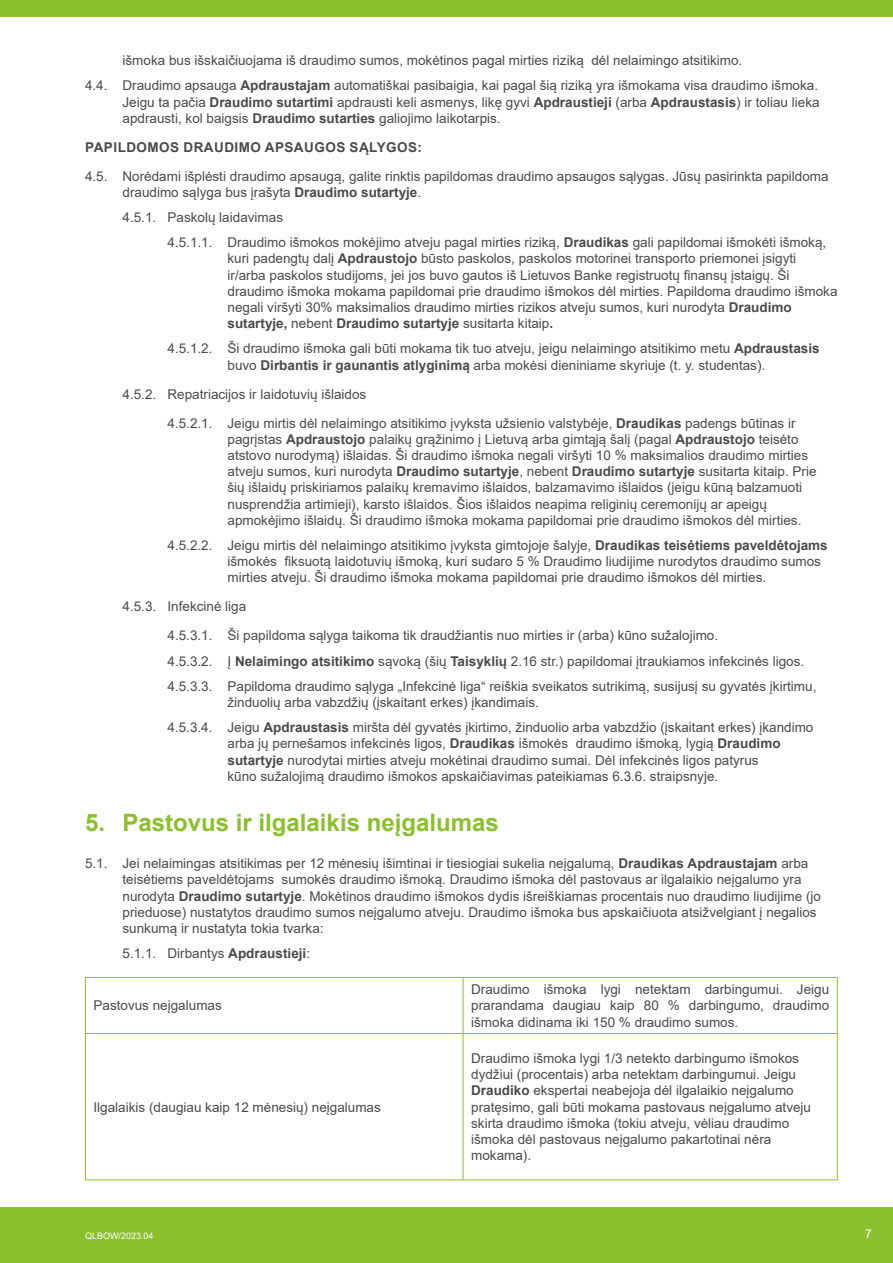
<style>
.page{position:relative;width:893px;height:1263px;background:#fff}
.page>*{position:absolute;margin:0;border:0;box-sizing:border-box;transform-origin:0 0}
.t1{font:700 24px "Arial";color:#8cbf2e}
.t2{font:13.5px/16.2px "Arial";color:#4a4a4a}
.t3{font:700 13.5px "Arial";letter-spacing:.035em;color:#4a4a4a}
.t4{font:12px "Arial";color:#fff}
.t5{font:9px "Arial";color:#fff}
.s1{font-weight:700}
</style>
<div class="page">
<div style="left:0;top:1208px;width:893px;height:55px;background:#8cbf2e"></div>
<div style="left:0;top:0;width:893px;height:17px;background:#8cbf2e"></div>
<hr style="left:85px;top:978px;width:1px;height:55px;background:#8cbf2e">
<hr style="left:85px;top:977px;width:378px;height:1px;background:#8cbf2e">
<hr style="left:463px;top:978px;width:1px;height:55px;background:#8cbf2e">
<hr style="left:463px;top:977px;width:375px;height:1px;background:#8cbf2e">
<hr style="left:837px;top:978px;width:1px;height:55px;background:#8cbf2e">
<hr style="left:85px;top:1034px;width:1px;height:145px;background:#8cbf2e">
<hr style="left:85px;top:1033px;width:378px;height:1px;background:#8cbf2e">
<hr style="left:85px;top:1179px;width:378px;height:1px;background:#8cbf2e">
<hr style="left:463px;top:1034px;width:1px;height:145px;background:#8cbf2e">
<hr style="left:463px;top:1033px;width:375px;height:1px;background:#8cbf2e">
<hr style="left:837px;top:1034px;width:1px;height:145px;background:#8cbf2e">
<hr style="left:463px;top:1179px;width:375px;height:1px;background:#8cbf2e">
<p class="t2" style="left:85px;top:48px;width:734px;line-height:25.2px;text-indent:38px">išmoka bus išskaičiuojama iš draudimo sumos, mokėtinos pagal mirties riziką dėl nelaimingo atsitikimo.<br>4.4. Draudimo apsauga <span class="s1">Apdraustajam</span> automatiškai pasibaigia, kai pagal šią riziką yra išmokama visa draudimo išmoka.</p>
<p class="t2" style="left:123px;top:94px;width:698px">Jeigu ta pačia <span class="s1">Draudimo sutartimi</span> apdrausti keli asmenys, likę gyvi <span class="s1">Apdraustieji</span> (arba <span class="s1">Apdraustasis</span>) ir toliau lieka apdrausti, kol baigsis <span class="s1">Draudimo sutarties</span> galiojimo laikotarpis.</p>
<p class="t3" style="left:85px;top:137px;width:338px">PAPILDOMOS DRAUDIMO APSAUGOS SĄLYGOS:</p>
<p class="t2" style="left:123px;top:168px;width:708px;text-indent:-38px">4.5. Norėdami išplėsti draudimo apsaugą, galite rinktis papildomas draudimo apsaugos sąlygas. Jūsų pasirinkta papildoma draudimo sąlyga bus įrašyta <span class="s1">Draudimo sutartyje</span>.</p>
<p class="t2" style="left:168px;top:205px;width:660px;line-height:25.2px;text-indent:-45px">4.5.1. Paskolų laidavimas<br>4.5.1.1. Draudimo išmokos mokėjimo atveju pagal mirties riziką, <span class="s1">Draudikas</span> gali papildomai išmokėti išmoką,</p>
<p class="t2" style="left:228px;top:251px;width:611px">kuri padengtų dalį <span class="s1">Apdraustojo</span> būsto paskolos, paskolos motorinei transporto priemonei įsigyti ir/arba paskolos studijoms, jei jos buvo gautos iš Lietuvos Banke registruotų finansų įstaigų. Ši draudimo išmoka mokama papildomai prie draudimo išmokos dėl mirties. Papildoma draudimo išmoka negali viršyti 30% maksimalios draudimo mirties rizikos atveju sumos, kuri nurodyta <span class="s1">Draudimo sutartyje,</span> nebent <span class="s1">Draudimo sutartyje</span> susitarta kitaip<span class="s1">.</span></p>
<p class="t2" style="left:168px;top:341px;width:653px;text-align:center">4.5.1.2. Ši draudimo išmoka gali būti mokama tik tuo atveju, jeigu nelaimingo atsitikimo metu <span class="s1">Apdraustasis </span>buvo <span class="s1">Dirbantis ir gaunantis atlyginimą</span> arba mokėsi dieniniame skyriuje (t. y. studentas).</p>
<p class="t2" style="left:168px;top:379px;width:629px;line-height:29px;text-indent:-45px">4.5.2. Repatriacijos ir laidotuvių išlaidos<br>4.5.2.1. Jeigu mirtis dėl nelaimingo atsitikimo įvyksta užsienio valstybėje, <span class="s1">Draudikas</span> padengs būtinas ir</p>
<p class="t2" style="left:228px;top:431px;width:590px">pagrįstas <span class="s1">Apdraustojo</span> palaikų grąžinimo į Lietuvą arba gimtąją šalį (pagal <span class="s1">Apdraustojo</span> teisėto atstovo nurodymą) išlaidas. Ši draudimo išmoka negali viršyti 10 % maksimalios draudimo mirties atveju sumos, kuri nurodyta <span class="s1">Draudimo sutartyje</span>, nebent <span class="s1">Draudimo sutartyje</span> susitarta kitaip. Prie šių išlaidų priskiriamos palaikų kremavimo išlaidos, balzamavimo išlaidos (jeigu kūną balzamuoti nusprendžia artimieji), karsto išlaidos. Šios išlaidos neapima religinių ceremonijų ar apeigų apmokėjimo išlaidų. Ši draudimo išmoka mokama papildomai prie draudimo išmokos dėl mirties.</p>
<p class="t2" style="left:228px;top:537px;width:602px;text-indent:-60px">4.5.2.2. Jeigu mirtis dėl nelaimingo atsitikimo įvyksta gimtojoje šalyje, <span class="s1">Draudikas teisėtiems paveldėtojams </span>išmokės fiksuotą laidotuvių išmoką, kuri sudaro 5 % Draudimo liudijime nurodytos draudimo sumos mirties atveju. Ši draudimo išmoka mokama papildomai prie draudimo išmokos dėl mirties.</p>
<p class="t2" style="left:168px;top:592px;width:552px;line-height:29px;text-indent:-45px">4.5.3. Infekcinė liga<br>4.5.3.1. Ši papildoma sąlyga taikoma tik draudžiantis nuo mirties ir (arba) kūno sužalojimo.</p>
<p class="t2" style="left:167px;top:648px;width:650px;line-height:25.2px">4.5.3.2. Į <span class="s1">Nelaimingo atsitikimo</span> sąvoką (šių <span class="s1">Taisyklių</span> 2.16 str.) papildomai įtraukiamos infekcinės ligos.<br>4.5.3.3. Papildoma draudimo sąlyga „Infekcinė liga“ reiškia sveikatos sutrikimą, susijusį su gyvatės įkirtimu,</p>
<p class="t2" style="left:167px;top:689px;width:647px;line-height:25.2px;text-indent:60px">žinduolių arba vabzdžių (įskaitant erkes) įkandimais.<br>4.5.3.4. Jeigu <span class="s1">Apdraustasis</span> miršta dėl gyvatės įkirtimo, žinduolio arba vabzdžio (įskaitant erkes) įkandimo</p>
<p class="t2" style="left:227px;top:735px;width:555px">arba jų pernešamos infekcinės ligos, <span class="s1">Draudikas</span> išmokės draudimo išmoką, lygią <span class="s1">Draudimo sutartyje</span> nurodytai mirties atveju mokėtinai draudimo sumai. Dėl infekcinės ligos patyrus kūno sužalojimą draudimo išmokos apskaičiavimas pateikiamas 6.3.6. straipsnyje.</p>
<h1 class="t1" style="left:85px;top:805px;width:415px">5. Pastovus ir ilgalaikis neįgalumas</h1>
<p class="t2" style="left:123px;top:855px;width:700px;text-indent:-38px">5.1. Jei nelaimingas atsitikimas per 12 mėnesių išimtinai ir tiesiogiai sukelia neįgalumą, <span class="s1">Draudikas Apdraustajam</span> arba teisėtiems paveldėtojams sumokės draudimo išmoką. Draudimo išmoka dėl pastovaus ar ilgalaikio neįgalumo yra nurodyta <span class="s1">Draudimo sutartyje</span>. Mokėtinos draudimo išmokos dydis išreiškiamas procentais nuo draudimo liudijime (jo prieduose) nustatytos draudimo sumos neįgalumo atveju. Draudimo išmoka bus apskaičiuota atsižvelgiant į negalios sunkumą ir nustatyta tokia tvarka:</p>
<p class="t2" style="left:123px;top:945px;width:189px">5.1.1. Dirbantys <span class="s1">Apdraustieji</span>:</p>
<p class="t2" style="left:94px;top:997px;width:130px">Pastovus neįgalumas</p>
<p class="t2" style="left:471px;top:981px;width:360px;text-align:justify">Draudimo išmoka lygi netektam darbingumui. Jeigu prarandama daugiau kaip 80 % darbingumo, draudimo išmoka didinama iki 150 % draudimo sumos.</p>
<p class="t2" style="left:94px;top:1099px;width:289px">Ilgalaikis (daugiau kaip 12 mėnesių) neįgalumas</p>
<p class="t2" style="left:471px;top:1050px;width:341px">Draudimo išmoka lygi 1/3 netekto darbingumo išmokos dydžiui (procentais) arba netektam darbingumui. Jeigu <span class="s1">Draudiko</span> ekspertai neabejoja dėl ilgalaikio neįgalumo pratęsimo, gali būti mokama pastovaus neįgalumo atveju skirta draudimo išmoka (tokiu atveju, vėliau draudimo išmoka dėl pastovaus neįgalumo pakartotinai nėra mokama).</p>
<p class="t5" style="left:85px;top:1229px;width:70px">QLBOW/2023.04</p>
<p class="t4" style="left:865px;top:1225px;width:8px">7</p>
</div>
